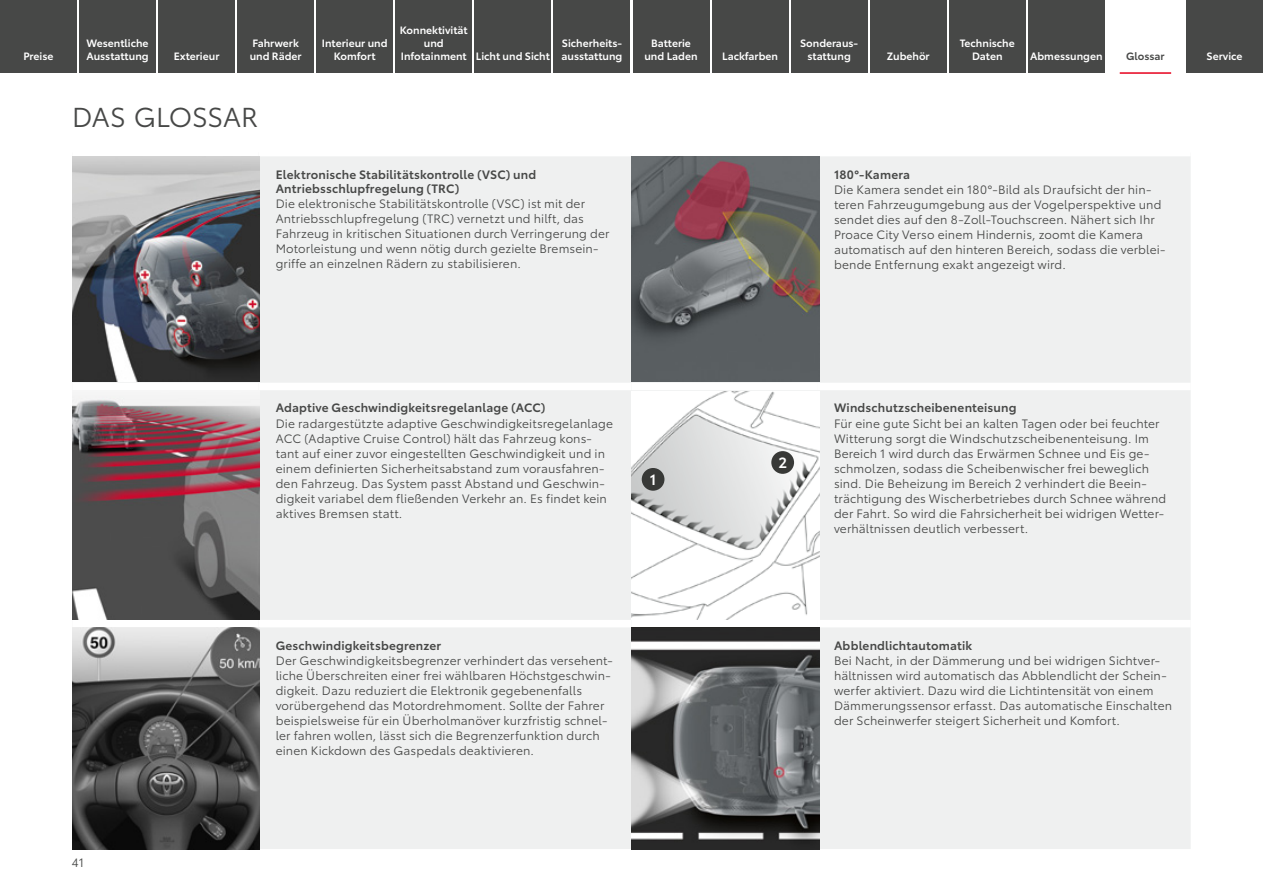
<style>
.page{position:relative;width:1263px;height:893px;background:#fff}
.page>*{position:absolute;margin:0;border:0;box-sizing:border-box;transform-origin:0 0}
._1_Headline{font:27px "Toyota Type";letter-spacing:-.01em;color:#474847}
.t1{font:600 14.7px "Toyota Type";color:#fff}
._1_Glossar_Copy{font:12px/15px "Toyota Type";letter-spacing:.01em;color:#474847}
._1_Glossar_Head{font:600 12px/14.2px "Toyota Type";letter-spacing:.015em;color:#474847}
._1_Verlinkung{font:600 10.5px/12.6px "Toyota Type";color:#fff;text-align:center}
._1_Verlinkung_aktuell{font:600 10.5px "Toyota Type";color:#474847}
</style>
<div class="page">
<div style="left:73px;top:156px;width:1118px;height:693px;background:#eff0f0"></div>
<div style="left:72px;top:383px;width:187px;height:7px;background:#fff"></div>
<div style="left:259px;top:383px;width:372px;height:7px;background:#fff"></div>
<div style="left:631px;top:383px;width:186px;height:7px;background:#fff"></div>
<div style="left:817px;top:383px;width:374px;height:7px;background:#fff"></div>
<div style="left:72px;top:620px;width:187px;height:7px;background:#fff"></div>
<div style="left:259px;top:620px;width:372px;height:7px;background:#fff"></div>
<div style="left:631px;top:620px;width:186px;height:7px;background:#fff"></div>
<div style="left:817px;top:620px;width:374px;height:7px;background:#fff"></div>
<img style="left:72px;top:156px;width:188px;height:226px">
<img style="left:631px;top:156px;width:188px;height:226px">
<img style="left:72px;top:390px;width:188px;height:230px">
<img style="left:631px;top:392px;width:188px;height:228px">
<div style="left:642px;top:468px;width:22px;height:23px;background:#383937;border-radius:50%"></div>
<div style="left:771px;top:451px;width:23px;height:23px;background:#383937;border-radius:50%"></div>
<img style="left:72px;top:627px;width:188px;height:222px">
<img style="left:631px;top:627px;width:188px;height:222px">
<div style="left:0;top:0;width:77px;height:72px;background:#474847"></div>
<div style="left:79px;top:0;width:77px;height:72px;background:#474847"></div>
<div style="left:158px;top:0;width:77px;height:72px;background:#474847"></div>
<div style="left:316px;top:0;width:77px;height:72px;background:#474847"></div>
<div style="left:395px;top:0;width:77px;height:72px;background:#474847"></div>
<div style="left:553px;top:0;width:77px;height:72px;background:#474847"></div>
<div style="left:712px;top:0;width:76px;height:72px;background:#474847"></div>
<div style="left:791px;top:0;width:77px;height:72px;background:#474847"></div>
<div style="left:870px;top:0;width:77px;height:72px;background:#474847"></div>
<div style="left:949px;top:0;width:77px;height:72px;background:#474847"></div>
<div style="left:1028px;top:0;width:77px;height:72px;background:#474847"></div>
<hr style="left:1120px;top:72px;width:51px;height:2px;background:#e7001d">
<div style="left:1186px;top:0;width:77px;height:72px;background:#474847"></div>
<div style="left:474px;top:0;width:77px;height:72px;background:#474847"></div>
<div style="left:237px;top:0;width:77px;height:72px;background:#474847"></div>
<div style="left:632px;top:0;width:77px;height:72px;background:#474847"></div>
<p class="_1_Verlinkung" style="left:23px;top:49px;width:32px">Preise</p>
<p class="_1_Verlinkung" style="left:86px;top:36px;width:64px;text-align:left">Wesentliche<br>Ausstattung</p>
<p class="_1_Verlinkung" style="left:174px;top:49px;width:47px">Exterieur</p>
<p class="_1_Verlinkung" style="left:400px;top:23px;width:69px">Konnektivität und<br>Infotainment</p>
<p class="_1_Verlinkung" style="left:250px;top:36px;width:53px;text-align:left">Fahrwerk und Räder</p>
<p class="_1_Verlinkung" style="left:644px;top:36px;width:55px">Batterie und Laden</p>
<p class="_1_Verlinkung" style="left:322px;top:36px;width:67px">Interieur und<br>Komfort</p>
<p class="_1_Verlinkung" style="left:561px;top:36px;width:63px;text-align:left">Sicherheits&shy;ausstattung</p>
<p class="_1_Verlinkung" style="left:800px;top:36px;width:60px">Sonderaus&shy;stattung</p>
<p class="_1_Verlinkung" style="left:960px;top:36px;width:56px">Technische</p>
<p class="_1_Verlinkung" style="left:722px;top:49px;width:57px">Lackfarben</p>
<p class="_1_Verlinkung" style="left:476px;top:49px;width:75px">Licht und Sicht</p>
<p class="_1_Verlinkung" style="left:972px;top:49px;width:32px">Daten</p>
<p class="_1_Verlinkung" style="left:1030px;top:49px;width:74px">Abmessungen</p>
<p class="_1_Verlinkung_aktuell" style="left:1126px;top:48px;width:40px">Glossar</p>
<p class="_1_Verlinkung" style="left:1206px;top:49px;width:37px">Service</p>
<p class="_1_Verlinkung" style="left:887px;top:49px;width:44px">Zubehör</p>
<p class="_1_Headline" style="left:72px;top:97px;width:187px">DAS GLOSSAR</p>
<p class="_1_Glossar_Head" style="left:276px;top:166px;width:262px">Elektronische Stabilitätskontrolle (VSC) und<br>Antriebsschlupfregelung (TRC)</p>
<p class="_1_Glossar_Copy" style="left:276px;top:195px;width:335px">Die elektronische Stabilitätskontrolle (VSC) ist mit der Antriebsschlupfregelung (TRC) vernetzt und hilft, das Fahrzeug in kritischen Situationen durch Verringerung der Motorleistung und wenn nötig durch gezielte Bremsein&shy;griffe an einzelnen Rädern zu stabilisieren.</p>
<p class="_1_Glossar_Head" style="left:834px;top:166px;width:78px">180°-Kamera</p>
<p class="_1_Glossar_Copy" style="left:834px;top:181px;width:333px">Die Kamera sendet ein 180°-Bild als Draufsicht der hin&shy;teren Fahrzeugumgebung aus der Vogelperspektive und sendet dies auf den 8-Zoll-Touchscreen. Nähert sich Ihr Proace City Verso einem Hindernis, zoomt die Kamera automatisch auf den hinteren Bereich, sodass die verblei&shy;bende Entfernung exakt angezeigt wird.</p>
<p class="_1_Glossar_Copy" style="left:72px;top:855px;width:14px">41</p>
<p class="_1_Glossar_Head" style="left:276px;top:400px;width:271px">Adaptive Geschwindigkeitsregelanlage (ACC)</p>
<p class="_1_Glossar_Copy" style="left:276px;top:415px;width:339px">Die radargestützte adaptive Geschwindigkeitsregelanlage ACC (Adaptive Cruise Control) hält das Fahrzeug kons&shy;tant auf einer zuvor eingestellten Geschwindigkeit und in einem definierten Sicherheitsabstand zum vorausfahren&shy;den Fahrzeug. Das System passt Abstand und Geschwin&shy;digkeit variabel dem fließenden Verkehr an. Es findet kein aktives Bremsen statt.</p>
<p class="t1" style="left:650px;top:468px;width:8px">1</p>
<p class="_1_Glossar_Head" style="left:276px;top:637px;width:167px">Geschwindigkeitsbegrenzer</p>
<p class="_1_Glossar_Copy" style="left:276px;top:652px;width:338px">Der Geschwindigkeitsbegrenzer verhindert das versehent&shy;liche Überschreiten einer frei wählbaren Höchstgeschwin&shy;digkeit. Dazu reduziert die Elektronik gegebenenfalls vorübergehend das Motordrehmoment. Sollte der Fahrer beispielsweise für ein Überholmanöver kurzfristig schnel&shy;ler fahren wollen, lässt sich die Begrenzerfunktion durch einen Kickdown des Gaspedals deaktivieren.</p>
<p class="t1" style="left:778px;top:451px;width:10px">2</p>
<p class="_1_Glossar_Head" style="left:834px;top:400px;width:184px">Windschutzscheibenenteisung</p>
<p class="_1_Glossar_Copy" style="left:834px;top:415px;width:334px">Für eine gute Sicht bei an kalten Tagen oder bei feuchter Witterung sorgt die Windschutzscheibenenteisung. Im Bereich 1 wird durch das Erwärmen Schnee und Eis ge&shy;schmolzen, sodass die Scheibenwischer frei beweglich sind. Die Beheizung im Bereich 2 verhindert die Beein&shy;trächtigung des Wischerbetriebes durch Schnee während der Fahrt. So wird die Fahrsicherheit bei widrigen Wetter&shy;verhältnissen deutlich verbessert.</p>
<p class="_1_Glossar_Head" style="left:834px;top:637px;width:140px">Abblendlichtautomatik</p>
<p class="_1_Glossar_Copy" style="left:834px;top:652px;width:340px">Bei Nacht, in der Dämmerung und bei widrigen Sichtver&shy;hältnissen wird automatisch das Abblendlicht der Schein&shy;werfer aktiviert. Dazu wird die Lichtintensität von einem Dämmerungssensor erfasst. Das automatische Einschalten der Scheinwerfer steigert Sicherheit und Komfort.</p>
</div>
